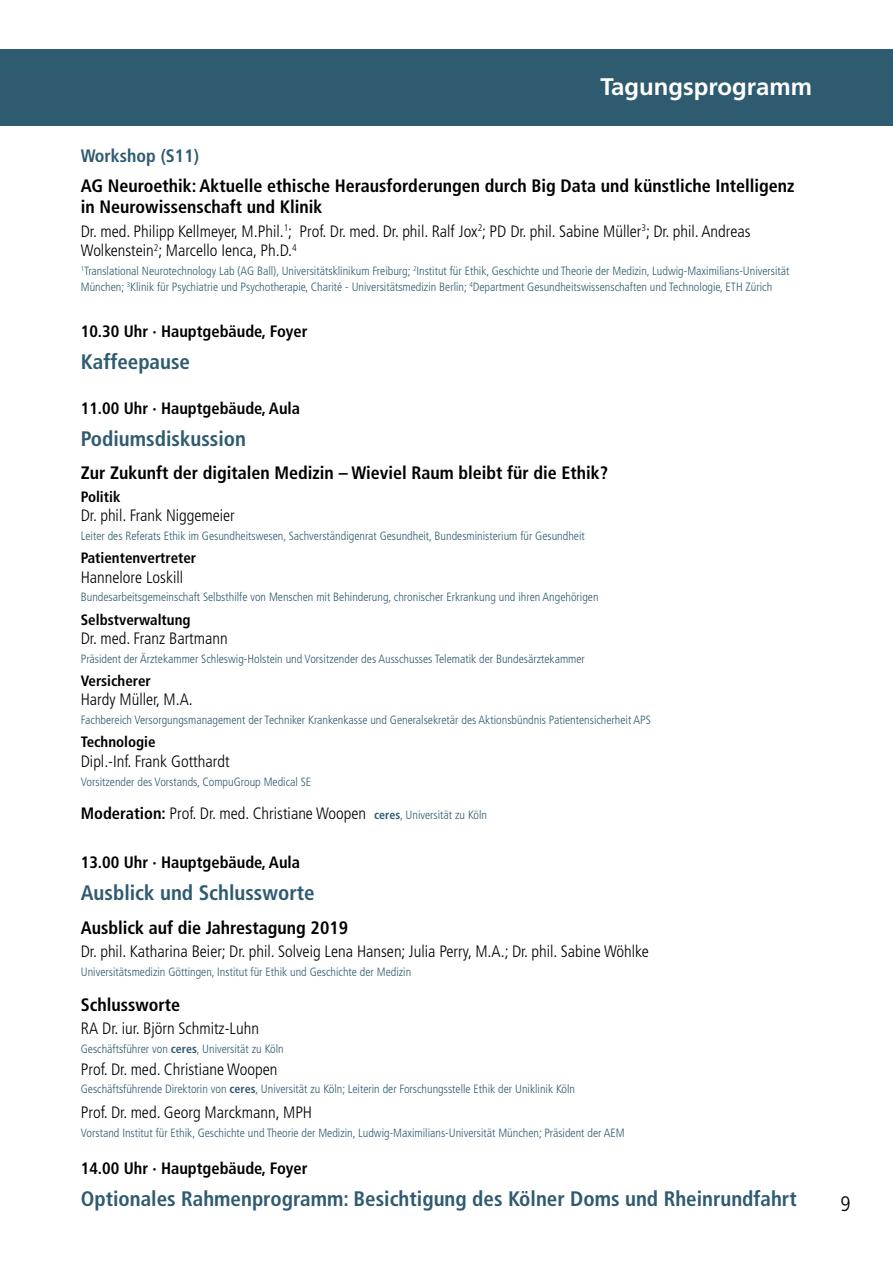
<style>
.page{position:relative;width:893px;height:1263px;background:#fff}
.page>*{position:absolute;margin:0;border:0;box-sizing:border-box;transform-origin:0 0}
.t1{font:700 24px "Frutiger LT Std";color:#fff}
.t2{font:700 condensed 21px "Frutiger LT Std";color:#2f5b70}
.t3{font:300 condensed 21px "Frutiger LT Std";color:#000}
.t4{font:700 condensed 18px/21px "Frutiger LT Std";color:#000}
.t5{font:700 condensed 18px "Frutiger LT Std";color:#2f5b70}
.t6{font:300 condensed 16.5px/19.5px "Frutiger LT Std";color:#000}
.t7{font:700 condensed 16.5px "Frutiger LT Std";color:#000}
.t8{font:700 condensed 15px "Frutiger LT Std";color:#000}
.t9{font:300 condensed 12px/16.5px "Frutiger LT Std";color:#2f5b70}
.s1{font-weight:700}
.s2{font-weight:700;font-size:12px;color:#2f5b70}
.s3{font-size:12px;color:#2f5b70}
</style>
<div class="page">
<div style="left:0;top:49px;width:893px;height:76px;background:#2f5b70"></div>
<h1 class="t1" style="left:601px;top:72px;width:213px">Tagungsprogramm</h1>
<h3 class="t5" style="left:81px;top:145px;width:120px">Workshop (S11)</h3>
<h3 class="t4" style="left:81px;top:175px;width:715px">AG Neuroethik: Aktuelle ethische Herausforderungen durch Big Data und künstliche Intelligenz in Neurowissenschaft und Klinik</h3>
<h3 class="t6" style="left:81px;top:221px;width:671px">Dr. med. Philipp Kellmeyer, M.Phil.<sup>1</sup>; Prof. Dr. med. Dr. phil. Ralf Jox<sup>2</sup>; PD Dr. phil. Sabine Müller<sup>3</sup>; Dr. phil. Andreas<br>Wolkenstein<sup>2</sup>; Marcello Ienca, Ph.D.<sup>4</sup></h3>
<p class="t9" style="left:81px;top:262px;width:710px"><sup>1</sup>Translational Neurotechnology Lab (AG Ball), Universitätsklinikum Freiburg; <sup>2</sup>Institut für Ethik, Geschichte und Theorie der Medizin, Ludwig-Maximilians-Universität<br>München; <sup>3</sup>Klinik für Psychiatrie und Psychotherapie, Charité - Universitätsmedizin Berlin; <sup>4</sup>Department Gesundheitswissenschaften und Technologie, ETH Zürich</p>
<h3 class="t7" style="left:81px;top:322px;width:228px">10.30 Uhr · Hauptgebäude, Foyer</h3>
<h2 class="t2" style="left:81px;top:349px;width:111px">Kaffeepause</h2>
<h3 class="t7" style="left:81px;top:398px;width:221px">11.00 Uhr · Hauptgebäude, Aula</h3>
<h2 class="t2" style="left:81px;top:426px;width:167px">Podiumsdiskussion</h2>
<h3 class="t4" style="left:81px;top:463px;width:529px">Zur Zukunft der digitalen Medizin – Wieviel Raum bleibt für die Ethik?</h3>
<p class="t8" style="left:81px;top:487px;width:41px">Politik</p>
<h3 class="t6" style="left:81px;top:506px;width:156px">Dr. phil. Frank Niggemeier</h3>
<p class="t9" style="left:81px;top:527px;width:506px">Leiter des Referats Ethik im Gesundheitswesen, Sachverständigenrat Gesundheit, Bundesministerium für Gesundheit</p>
<p class="t8" style="left:81px;top:549px;width:117px">Patientenvertreter</p>
<h3 class="t6" style="left:81px;top:567px;width:104px">Hannelore Loskill</h3>
<p class="t9" style="left:81px;top:589px;width:519px">Bundesarbeitsgemeinschaft Selbsthilfe von Menschen mit Behinderung, chronischer Erkrankung und ihren Angehörigen</p>
<p class="t8" style="left:81px;top:610px;width:111px">Selbstverwaltung</p>
<h3 class="t6" style="left:81px;top:629px;width:148px">Dr. med. Franz Bartmann</h3>
<p class="t9" style="left:81px;top:650px;width:506px">Präsident der Ärztekammer Schleswig-Holstein und Vorsitzender des Ausschusses Telematik der Bundesärztekammer</p>
<p class="t8" style="left:81px;top:672px;width:72px">Versicherer</p>
<h3 class="t6" style="left:81px;top:690px;width:114px">Hardy Müller, M.A.</h3>
<p class="t9" style="left:81px;top:712px;width:572px">Fachbereich Versorgungsmanagement der Techniker Krankenkasse und Generalsekretär des Aktionsbündnis Patientensicherheit APS</p>
<p class="t8" style="left:81px;top:733px;width:76px">Technologie</p>
<h3 class="t6" style="left:81px;top:752px;width:150px">Dipl.-Inf. Frank Gotthardt</h3>
<p class="t9" style="left:81px;top:773px;width:232px">Vorsitzender des Vorstands, CompuGroup Medical SE</p>
<h3 class="t6" style="left:81px;top:804px;width:408px"><span class="s1">Moderation:</span> Prof. Dr. med. Christiane Woopen <span class="s2">ceres</span><span class="s3">, Universität zu Köln</span></h3>
<h3 class="t7" style="left:81px;top:852px;width:221px">13.00 Uhr · Hauptgebäude, Aula</h3>
<h2 class="t2" style="left:81px;top:880px;width:235px">Ausblick und Schlussworte</h2>
<h3 class="t4" style="left:81px;top:917px;width:269px">Ausblick auf die Jahrestagung 2019</h3>
<h3 class="t6" style="left:81px;top:942px;width:569px">Dr. phil. Katharina Beier; Dr. phil. Solveig Lena Hansen; Julia Perry, M.A.; Dr. phil. Sabine Wöhlke</h3>
<p class="t9" style="left:81px;top:964px;width:332px">Universitätsmedizin Göttingen, Institut für Ethik und Geschichte der Medizin</p>
<h3 class="t4" style="left:81px;top:994px;width:101px">Schlussworte</h3>
<h3 class="t6" style="left:81px;top:1019px;width:180px">RA Dr. iur. Björn Schmitz-Luhn</h3>
<p class="t9" style="left:81px;top:1041px;width:205px">Geschäftsführer von <span class="s1">ceres</span>, Universität zu Köln</p>
<h3 class="t6" style="left:81px;top:1059px;width:198px">Prof. Dr. med. Christiane Woopen</h3>
<p class="t9" style="left:81px;top:1081px;width:496px">Geschäftsführende Direktorin von <span class="s1">ceres</span>, Universität zu Köln; Leiterin der Forschungsstelle Ethik der Uniklinik Köln</p>
<h3 class="t6" style="left:81px;top:1103px;width:233px">Prof. Dr. med. Georg Marckmann, MPH</h3>
<p class="t9" style="left:81px;top:1124px;width:545px">Vorstand Institut für Ethik, Geschichte und Theorie der Medizin, Ludwig-Maximilians-Universität München; Präsident der AEM</p>
<h3 class="t7" style="left:81px;top:1158px;width:228px">14.00 Uhr · Hauptgebäude, Foyer</h3>
<h2 class="t2" style="left:81px;top:1186px;width:717px">Optionales Rahmenprogramm: Besichtigung des Kölner Doms und Rheinrundfahrt</h2>
<h2 class="t3" style="left:840px;top:1191px;width:12px">9</h2>
</div>
